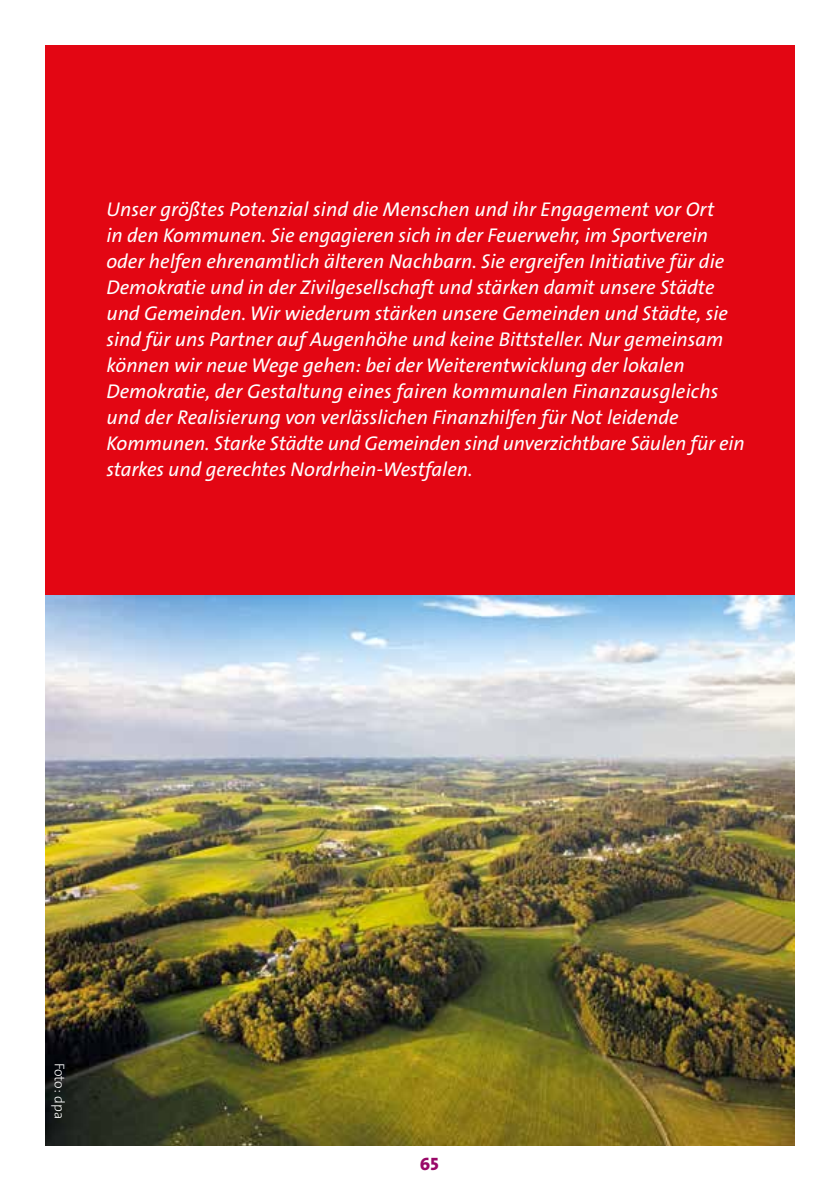
<style>
.page{position:relative;width:840px;height:1191px;background:#fff}
.page>*{position:absolute;margin:0;border:0;box-sizing:border-box;transform-origin:0 0}
.t1{font:20px/26px "The Sans LP5 Plain IT";color:#fff}
.t2{font:18px "The Sans LP8 Ex Bld";color:#990868}
.t3{font:14px "The Sans LP3 Lig";color:#fff}
</style>
<div class="page">
<div style="left:45px;top:45px;width:749px;height:1100px;background:#e30613"></div>
<img style="left:45px;top:595px;width:749px;height:550px">
<p class="t1" style="left:106px;top:197px;width:639px">Unser größtes Potenzial sind die Menschen und ihr Engagement vor Ort<br>in den Kommunen. Sie engagieren sich in der Feuerwehr, im Sportverein oder helfen ehrenamtlich älteren Nachbarn. Sie ergreifen Initiative für die Demokratie und in der Zivilgesellschaft und stärken damit unsere Städte und Gemeinden. Wir wiederum stärken unsere Gemeinden und Städte, sie sind für uns Partner auf Augenhöhe und keine Bittsteller. Nur gemeinsam können wir neue Wege gehen: bei der Weiterentwicklung der lokalen Demokratie, der Gestaltung eines fairen kommunalen Finanzausgleichs und der Realisierung von verlässlichen Finanzhilfen für Not leidende Kommunen. Starke Städte und Gemeinden sind unverzichtbare Säulen für ein starkes und gerechtes Nordrhein-Westfalen.</p>
<p class="t3" style="left:69px;top:1062px;width:58px;rotate:90deg">Foto: dpa</p>
<p class="t2" style="left:420px;top:1152px;width:20px">65</p>
</div>
